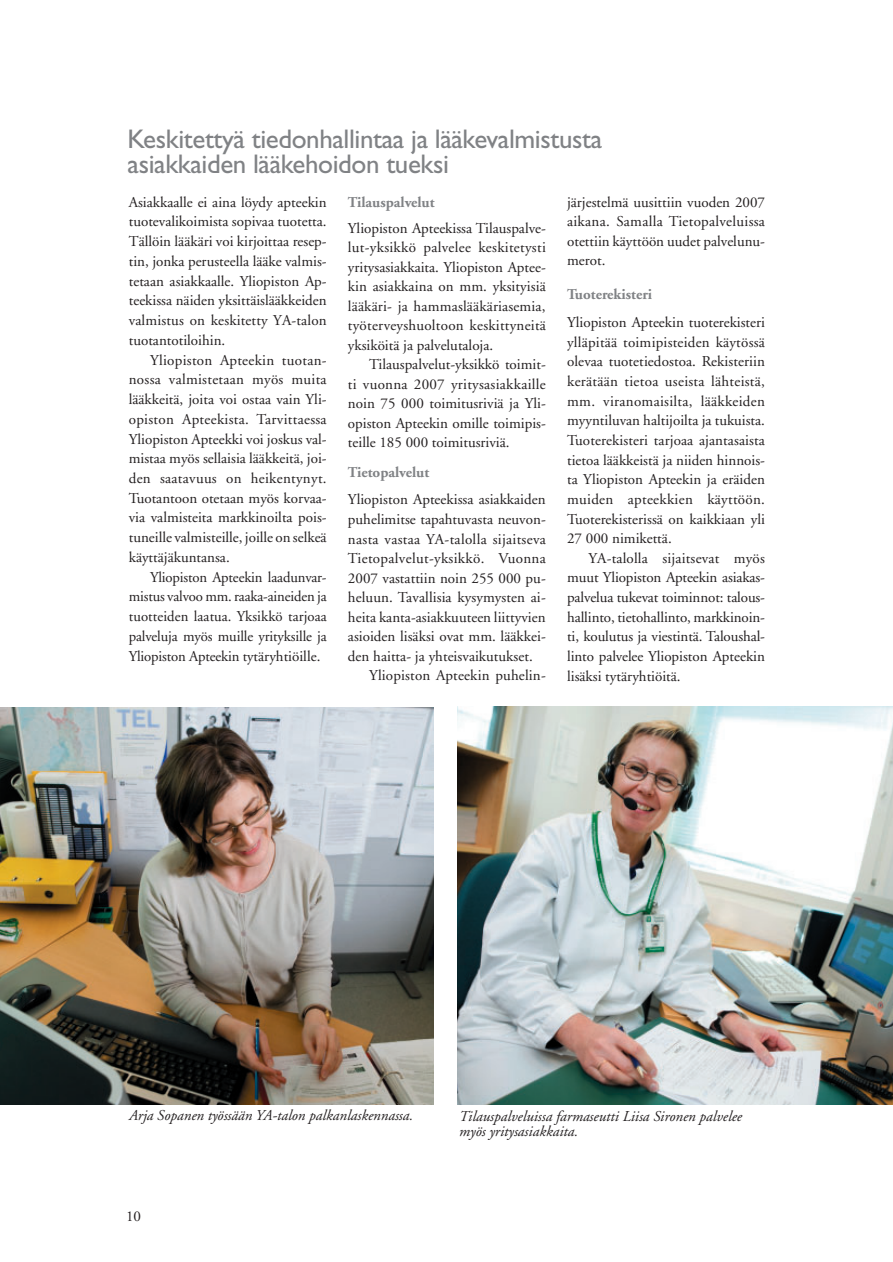
<style>
.page{position:relative;width:893px;height:1262px;background:#fff}
.page>*{position:absolute;margin:0;border:0;box-sizing:border-box;transform-origin:0 0}
.t1{font:27px/25.5px "Gill Sans";letter-spacing:-.015em;color:#808285}
.t2{font:15px/19.6px "Adobe Garamond";color:#231f20;text-align:justify}
.t3{font:italic 15px/15px "Adobe Garamond";color:#231f20}
.t4{font:15px "Adobe Garamond";letter-spacing:.02em;color:#231f20}
.t5{font:700 15px "Adobe Garamond";color:#808285}
</style>
<div class="page">
<img style="left:458px;top:707px;width:434px;height:397px">
<img style="left:0;top:707px;width:433px;height:397px">
<h1 class="t1" style="left:128px;top:129px;width:476px">Keskitettyä tiedonhallintaa ja lääkevalmistusta asiakkaiden lääkehoidon tueksi</h1>
<p class="t2" style="left:129px;top:193px;width:199px">Asiakkaalle ei aina löydy apteekin tuotevalikoimista sopivaa tuotetta.<br>Tällöin lääkäri voi kirjoittaa resep&shy;tin, jonka perusteella lääke valmis&shy;tetaan asiakkaalle. Yliopiston Ap&shy;teekissa näiden yksittäislääkkeiden valmistus on keskitetty YA-talon tuotantotiloihin.</p>
<p class="t2" style="left:129px;top:351px;width:199px;text-indent:21px">Yliopiston Apteekin tuotan&shy;nossa valmistetaan myös muita lääkkeitä, joita voi ostaa vain Yli&shy;opiston Apteekista. Tarvittaessa Yliopiston Apteekki voi joskus val&shy;mistaa myös sellaisia lääkkeitä, joi&shy;den saatavuus on heikentynyt.<br>Tuotantoon otetaan myös korvaa&shy;via valmisteita markkinoilta pois&shy;tuneille valmisteille, joille on selkeä käyttäjäkuntansa.</p>
<p class="t2" style="left:129px;top:568px;width:199px;text-indent:21px">Yliopiston Apteekin laadunvar&shy;mistus valvoo mm. raaka-aineiden ja tuotteiden laatua. Yksikkö tarjoaa palveluja myös muille yrityksille ja Yliopiston Apteekin tytäryhtiöille.</p>
<p class="t5" style="left:348px;top:196px;width:88px">Tilauspalvelut</p>
<p class="t2" style="left:348px;top:219px;width:199px">Yliopiston Apteekissa Tilauspalve&shy;lut-yksikkö palvelee keskitetysti yritysasiakkaita. Yliopiston Aptee&shy;kin asiakkaina on mm. yksityisiä lääkäri- ja hammaslääkäriasemia, työterveyshuoltoon keskittyneitä yksiköitä ja palvelutaloja.</p>
<p class="t2" style="left:348px;top:356px;width:199px;text-indent:21px">Tilauspalvelut-yksikkö toimit&shy;ti vuonna 2007 yritysasiakkaille noin 75 000 toimitusriviä ja Yli&shy;opiston Apteekin omille toimipis&shy;teille 185 000 toimitusriviä.</p>
<p class="t5" style="left:348px;top:466px;width:83px">Tietopalvelut</p>
<p class="t2" style="left:348px;top:491px;width:199px">Yliopiston Apteekissa asiakkaiden</p>
<p class="t2" style="left:348px;top:511px;width:199px">puhelimitse tapahtuvasta neuvon-</p>
<p class="t4" style="left:348px;top:532px;width:199px">nasta vastaa YA-talolla sijaitseva</p>
<p class="t4" style="left:348px;top:552px;width:199px">Tietopalvelut-yksikkö. Vuonna</p>
<p class="t2" style="left:348px;top:569px;width:199px">2007 vastattiin noin 255 000 pu-</p>
<p class="t2" style="left:348px;top:589px;width:199px">heluun. Tavallisia kysymysten ai-</p>
<p class="t2" style="left:348px;top:608px;width:199px">heita kanta-asiakkuuteen liittyvien</p>
<p class="t2" style="left:348px;top:628px;width:199px">asioiden lisäksi ovat mm. lääkkei-</p>
<p class="t2" style="left:348px;top:647px;width:186px">den haitta- ja yhteisvaikutukset.</p>
<p class="t2" style="left:369px;top:667px;width:178px">Yliopiston Apteekin puhelin-</p>
<p class="t2" style="left:567px;top:194px;width:199px">järjestelmä uusittiin vuoden 2007 aikana. Samalla Tietopalveluissa otettiin käyttöön uudet palvelunu&shy;merot.</p>
<p class="t5" style="left:567px;top:288px;width:87px">Tuoterekisteri</p>
<p class="t2" style="left:567px;top:314px;width:199px">Yliopiston Apteekin tuoterekisteri ylläpitää toimipisteiden käytössä olevaa tuotetiedostoa. Rekisteriin kerätään tietoa useista lähteistä, mm. viranomaisilta, lääkkeiden myyntiluvan haltijoilta ja tukuista.<br>Tuoterekisteri tarjoaa ajantasaista tietoa lääkkeistä ja niiden hinnois&shy;ta Yliopiston Apteekin ja eräiden muiden apteekkien käyttöön.<br>Tuoterekisterissä on kaikkiaan yli 27 000 nimikettä.</p>
<p class="t2" style="left:567px;top:549px;width:199px;text-indent:21px">YA-talolla sijaitsevat myös muut Yliopiston Apteekin asiakas&shy;palvelua tukevat toiminnot: talous&shy;hallinto, tietohallinto, markkinoin&shy;ti, koulutus ja viestintä. Taloushal&shy;linto palvelee Yliopiston Apteekin lisäksi tytäryhtiöitä.</p>
<p class="t3" style="left:129px;top:1109px;width:286px">Arja Sopanen työssään YA-talon palkanlaskennassa.</p>
<p class="t2" style="left:126px;top:1207px;width:16px">10</p>
<p class="t3" style="left:459px;top:1110px;width:284px">Tilauspalveluissa farmaseutti Liisa Sironen palvelee myös yritysasiakkaita.</p>
</div>
